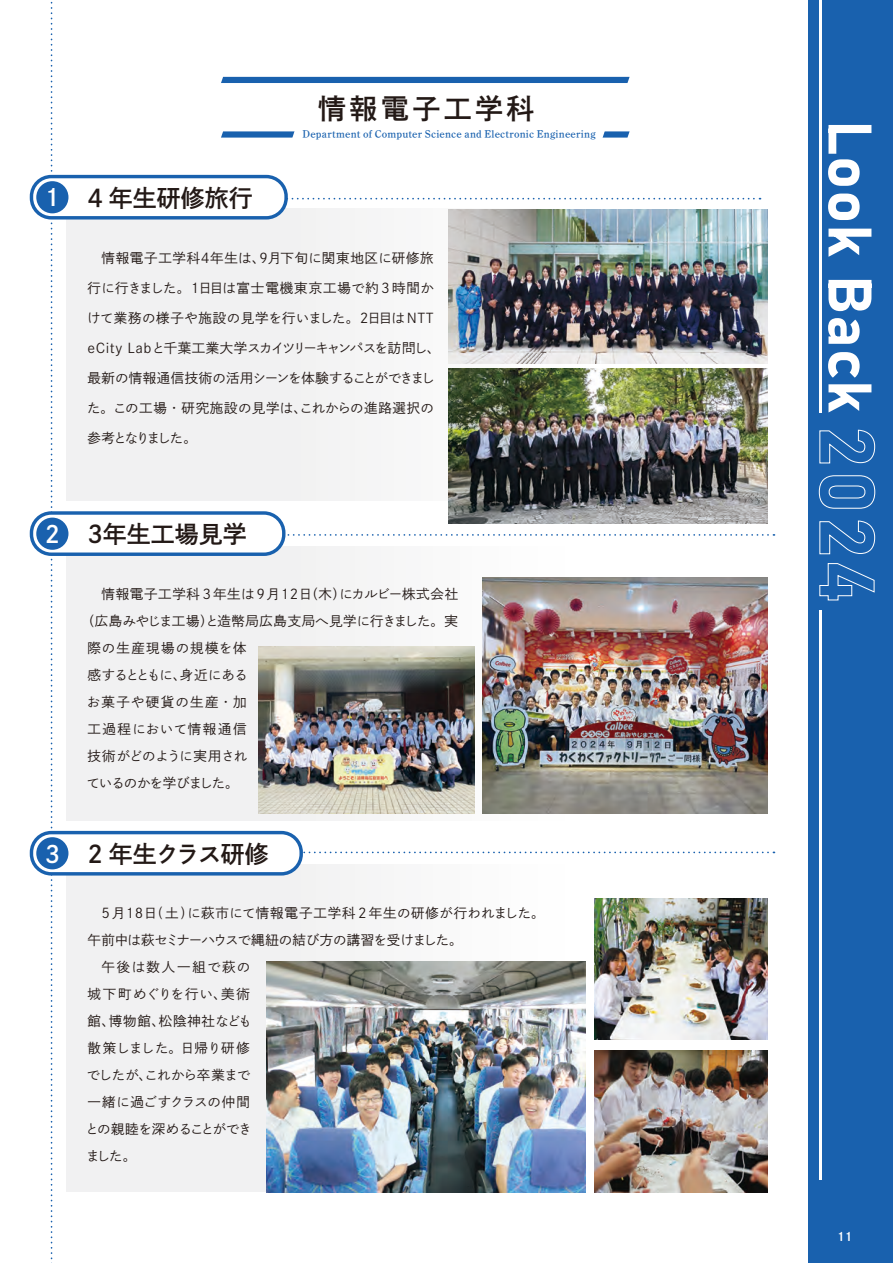
<style>
.page{position:relative;width:893px;height:1263px;background:#fff}
.page>*{position:absolute;margin:0;border:0;box-sizing:border-box;transform-origin:0 0}
.t1{font:60.45px "Bahnschrift";letter-spacing:.02em;color:#fff}
.t2{font:28.05px "P Shuei Go Gin Std N B";letter-spacing:.12em;color:#231916}
.t3{font:24px "P Shuei Go Gin Std N B";color:#231916}
.t4{font:24px "P Shuei Go Gin Std N B";letter-spacing:-.055em;color:#231916}
.t5{font:23.55px "P Shuei Go Gin Std N B";color:#fff}
.t6{font:13.5px/27px "P Shuei Go Gin Std N L";letter-spacing:.025em;color:#231916}
.t7{font:13.5px/27px "P Shuei Go Gin Std N L";letter-spacing:-.01em;color:#231916}
.t8{font:13.5px/27px "P Shuei Go Gin Std N L";letter-spacing:.055em;color:#231916}
.t9{font:13.5px "P Shuei Go Gin Std N L";color:#231916}
.t10{font:13.5px/27px "P Shuei Go Gin Std N L";letter-spacing:-.035em;color:#231916}
.t11{font:13.5px "P Shuei Go Gin Std N L";letter-spacing:-.015em;color:#231916}
.t12{font:13.5px "P Shuei Go Gin Std N L";letter-spacing:-.045em;color:#231916}
.t13{font:13.5px "P Shuei Go Gin Std N L";letter-spacing:.07em;color:#231916}
.t14{font:13.5px "P Shuei Go Gin Std N L";letter-spacing:.075em;color:#231916}
.t15{font:13.5px "P Shuei Go Gin Std N L";letter-spacing:.105em;color:#231916}
.t16{font:13.5px "P Shuei Go Gin Std N L";letter-spacing:-.15em;color:#231916}
.t17{font:11.85px "P Shuei N Go Kin Std N B";color:#fff}
.t18{font:10.5px "P Shuei Min Pr 6 N B";letter-spacing:.02em;color:#1961ae}
</style>
<div class="page">
<div style="left:808px;top:0;width:85px;height:1263px;background:#1961ae"></div>
<hr style="left:819px;top:610px;width:3px;height:570px;background:#fff">
<hr style="left:819px;top:0;width:3px;height:412px;background:#fff">
<svg style="left:819px;top:429px;width:57px;height:35px"></svg>
<svg style="left:818px;top:475px;width:58px;height:34px"></svg>
<svg style="left:819px;top:520px;width:57px;height:35px"></svg>
<svg style="left:819px;top:563px;width:56px;height:38px"></svg>
<img style="left:51px;top:1px;width:723px;height:1262px">
<img style="left:449px;top:209px;width:319px;height:155px">
<div style="left:31px;top:177px;width:255px;height:41px;background:#fff;border-radius:20px"></div>
<div style="left:30px;top:175px;width:258px;height:44px;border:3px solid #1961ae;border-radius:20px"></div>
<div style="left:36px;top:181px;width:32px;height:32px;background:#1961ae;border-radius:50%"></div>
<div style="left:31px;top:513px;width:253px;height:41px;background:#fff;border-radius:20px"></div>
<div style="left:30px;top:511px;width:255px;height:45px;border:3px solid #1961ae;border-radius:20px"></div>
<div style="left:36px;top:518px;width:32px;height:32px;background:#1961ae;border-radius:50%"></div>
<div style="left:31px;top:833px;width:270px;height:41px;background:#fff;border-radius:20px"></div>
<div style="left:30px;top:831px;width:273px;height:44px;border:3px solid #1961ae;border-radius:20px"></div>
<div style="left:36px;top:837px;width:32px;height:32px;background:#1961ae;border-radius:50%"></div>
<h3 class="t5" style="left:45px;top:181px;width:17px">1</h3>
<h3 class="t3" style="left:87px;top:181px;width:167px">4 年生研修旅行</h3>
<h2 class="t2" style="left:318px;top:89px;width:218px">情報電子工学科</h2>
<p class="t18" style="left:302px;top:129px;width:295px">Department of Computer Science and Electronic Engineering</p>
<p class="t8" style="left:87px;top:244px;width:348px">　情報電子工学科４年生は９、月下旬に関東地区に研修旅</p>
<p class="t13" style="left:199px;top:278px;width:237px">日目は富士電機東京工場で約3時間か</p>
<p class="t12" style="left:87px;top:278px;width:116px">行に行きました。１</p>
<p class="t6" style="left:87px;top:304px;width:285px">けて業務の様子や施設の見学を行いました。２</p>
<p class="t9" style="left:87px;top:338px;width:355px">eCity Labと千葉工業大学スカイツリーキャンパスを訪問し、</p>
<p class="t7" style="left:87px;top:364px;width:349px">最新の情報通信技術の活用シーンを体験することができまし</p>
<p class="t6" style="left:87px;top:394px;width:349px">た。この工場・研究施設の見学はこれからの進路選択の</p>
<p class="t6" style="left:368px;top:304px;width:68px">日目はNTT</p>
<p class="t6" style="left:294px;top:394px;width:15px">、</p>
<h1 class="t1" style="left:896px;top:120px;width:294px;rotate:90deg">Look Back</h1>
<p class="t16" style="left:87px;top:428px;width:111px">参考となりました。</p>
<h3 class="t5" style="left:45px;top:518px;width:17px">2</h3>
<h3 class="t3" style="left:103px;top:517px;width:145px">年生工場見学</h3>
<h3 class="t3" style="left:83px;top:517px;width:25px">３</h3>
<p class="t6" style="left:81px;top:580px;width:379px;text-indent:7px">　情報電子工学科3 年生は9月12 （日木）<br>（広島みやじま工場と造幣局広島支局へ見学に行きました。実</p>
<p class="t12" style="left:339px;top:585px;width:120px">にカルビー株式会社</p>
<p class="t6" style="left:200px;top:607px;width:15px">）</p>
<p class="t14" style="left:87px;top:639px;width:161px">際の生産現場の規模を体</p>
<p class="t6" style="left:180px;top:661px;width:69px">身近にある</p>
<p class="t6" style="left:87px;top:661px;width:162px">感するとともに、<br>お菓子や硬貨の生産・加工過程において情報通信技術がどのように実用されているのかを学びました。</p>
<h3 class="t5" style="left:45px;top:837px;width:17px">3</h3>
<h3 class="t4" style="left:87px;top:837px;width:183px">2 年生クラス研修</h3>
<p class="t6" style="left:87px;top:899px;width:459px">　5月18日土( )に萩市にて情報電子工学科 2 年生の研修が行われました。</p>
<p class="t11" style="left:87px;top:931px;width:377px">午前中は萩セミナーハウスで縄紐の結び方の講習を受けました。</p>
<p class="t15" style="left:87px;top:958px;width:164px">　午後は数人一組で萩の</p>
<p class="t6" style="left:221px;top:980px;width:30px">美術</p>
<p class="t8" style="left:159px;top:980px;width:95px;text-indent:-71px">城下町めぐりを行い、<br>松陰神社なども</p>
<p class="t7" style="left:87px;top:1007px;width:165px">館、<br>散策しました。日帰り研修でしたがこれから卒業まで</p>
<p class="t10" style="left:85px;top:1061px;width:168px;text-indent:53px">、<br>一緒に過ごすクラスの仲間との親睦を深めることができました。</p>
<p class="t6" style="left:109px;top:1007px;width:58px">博物館、</p>
<p class="t17" style="left:837px;top:1229px;width:17px">11</p>
</div>
